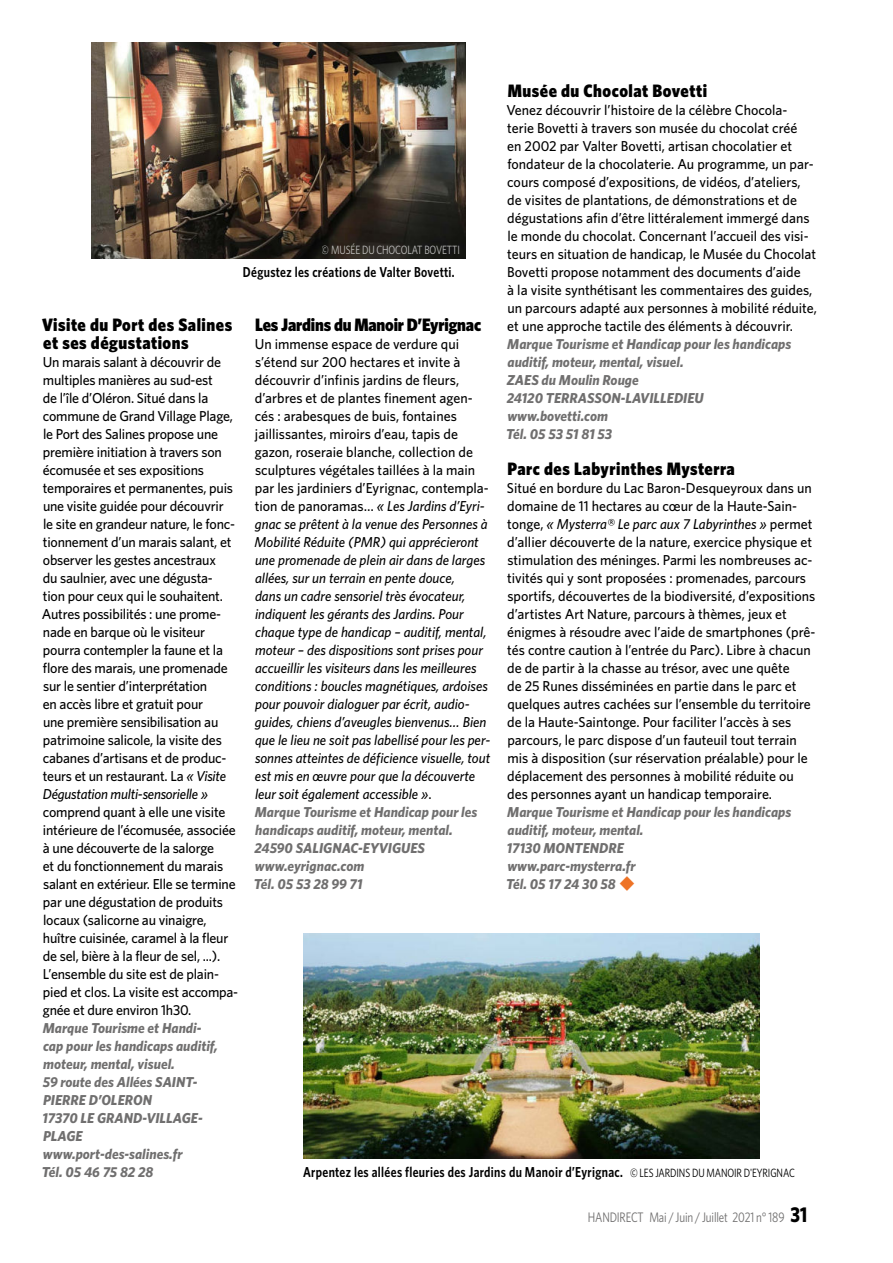
<style>
.page{position:relative;width:893px;height:1263px;background:#fff}
.page>*{position:absolute;margin:0;border:0;box-sizing:border-box;transform-origin:0 0}
.t1{font:900 18px/18px "Whitney Narrow";letter-spacing:.03em;color:#000}
.t2{font:900 18px "Whitney Narrow";letter-spacing:-.01em;color:#000}
.t3{font:500 14.4px/18px "Whitney";letter-spacing:-.005em;color:#000}
.t4{font:italic 500 14.4px/18px "Whitney";color:#000}
.t5{font:italic 700 14.4px/18px "Whitney";color:#706f6f}
.t6{font:600 14.4px "Whitney Narrow";letter-spacing:.025em;color:#000;scale:.9 1}
.t7{font:13.8px "Whitney Narrow";letter-spacing:-.015em;color:#706f6f;scale:.9 1}
.t8{font:12px "Whitney Narrow";letter-spacing:-.01em;color:#fff;scale:.9 1}
.s1{font-style:italic}
.s2{color:#ee7326}
.s3{font-style:normal}
.s4{font-weight:700;color:#706f6f}
.s5{font-weight:400;font-size:12px}
.s6{font-weight:700;font-size:21.3px;color:#000}
</style>
<div class="page">
<img style="left:91px;top:43px;width:375px;height:216px">
<img style="left:303px;top:934px;width:456px;height:225px">
<p class="t1" style="left:508px;top:81px;width:201px">Musée du Chocolat Bovetti</p>
<p class="t3" style="left:506px;top:100px;width:312px">Venez découvrir l’histoire de la célèbre Chocola&shy;terie Bovetti à travers son musée du chocolat créé<br>en 2002 par Valter Bovetti, artisan chocolatier et fondateur de la chocolaterie. Au programme, un par&shy;cours composé d’expositions, de vidéos, d’ateliers, de visites de plantations, de démonstrations et de dégustations afin d’être littéralement immergé dans le monde du chocolat. Concernant l’accueil des visi&shy;teurs en situation de handicap, le Musée du Chocolat Bovetti propose notamment des documents d’aide<br>à la visite synthétisant les commentaires des guides, un parcours adapté aux personnes à mobilité réduite, et une approche tactile des éléments à découvrir.</p>
<p class="t5" style="left:506px;top:334px;width:287px">Marque Tourisme et Handicap pour les handicaps auditif, moteur, mental, visuel.<br>ZAES du Moulin Rouge<br>24120 TERRASSON-LAVILLEDIEU www.bovetti.com<br>Tél. 05 53 51 81 53</p>
<p class="t1" style="left:508px;top:459px;width:229px">Parc des Labyrinthes Mysterra</p>
<p class="t3" style="left:507px;top:478px;width:310px">Situé en bordure du Lac Baron-Desqueyroux dans un domaine de 11 hectares au cœur de la Haute-Sain&shy;tonge, <span class="s1">« Mysterra® Le parc aux 7 Labyrinthes »</span> permet d’allier découverte de la nature, exercice physique et stimulation des méninges. Parmi les nombreuses ac&shy;tivités qui y sont proposées : promenades, parcours sportifs, découvertes de la biodiversité, d’expositions d’artistes Art Nature, parcours à thèmes, jeux et énigmes à résoudre avec l’aide de smartphones (prê&shy;tés contre caution à l’entrée du Parc). Libre à chacun de de partir à la chasse au trésor, avec une quête<br>de 25 Runes disséminées en partie dans le parc et quelques autres cachées sur l’ensemble du territoire de la Haute-Saintonge. Pour faciliter l’accès à ses parcours, le parc dispose d’un fauteuil tout terrain mis à disposition (sur réservation préalable) pour le déplacement des personnes à mobilité réduite ou des personnes ayant un handicap temporaire.</p>
<p class="t5" style="left:506px;top:802px;width:287px">Marque Tourisme et Handicap pour les handicaps auditif, moteur, mental.<br>17130 MONTENDRE<br>www.parc-mysterra.fr<br>Tél. 05 17 24 30 58 <span class="s2">◆</span></p>
<p class="t8" style="left:322px;top:243px;width:155px">© MUSÉE DU CHOCOLAT BOVETTI</p>
<p class="t6" style="left:243px;top:264px;width:237px">Dégustez les créations de Valter Bovetti.</p>
<p class="t1" style="left:42px;top:315px;width:192px">Visite du Port des Salines et ses dégustations</p>
<p class="t3" style="left:42px;top:352px;width:195px">Un marais salant à découvrir de multiples manières au sud-est<br>de l’île d’Oléron. Situé dans la commune de Grand Village Plage, le Port des Salines propose une première initiation à travers son écomusée et ses expositions temporaires et permanentes, puis une visite guidée pour découvrir le site en grandeur nature, le fonc&shy;tionnement d’un marais salant, et observer les gestes ancestraux<br>du saulnier, avec une dégusta&shy;tion pour ceux qui le souhaitent.<br>Autres possibilités : une prome&shy;nade en barque où le visiteur pourra contempler la faune et la flore des marais, une promenade sur le sentier d’interprétation<br>en accès libre et gratuit pour<br>une première sensibilisation au patrimoine salicole, la visite des cabanes d’artisans et de produc&shy;teurs et un restaurant. La <span class="s1">« Visite<br>Dégustation multi-sensorielle »</span></p>
<p class="t3" style="left:43px;top:802px;width:197px">comprend quant à elle une visite intérieure de l’écomusée, associée à une découverte de la salorge<br>et du fonctionnement du marais salant en extérieur. Elle se termine par une dégustation de produits locaux (salicorne au vinaigre, huître cuisinée, caramel à la fleur de sel, bière à la fleur de sel, ...).<br>L’ensemble du site est de plain&shy;pied et clos. La visite est accompa&shy;gnée et dure environ 1h30.</p>
<p class="t5" style="left:42px;top:1018px;width:177px">Marque Tourisme et Handi&shy;cap pour les handicaps auditif, moteur, mental, visuel.<br>59 route des Allées SAINT-<br>PIERRE D’OLERON<br>17370 LE GRAND-VILLAGE-<br>PLAGE www.port-des-salines.fr<br>Tél. 05 46 75 82 28</p>
<p class="t2" style="left:255px;top:315px;width:227px">Les Jardins du Manoir D’Eyrignac</p>
<p class="t4" style="left:254px;top:334px;width:238px"><span class="s3">Un immense espace de verdure qui s’étend sur 200 hectares et invite à découvrir d’infinis jardins de fleurs, d’arbres et de plantes finement agen&shy;cés : arabesques de buis, fontaines jaillissantes, miroirs d’eau, tapis de gazon, roseraie blanche, collection de sculptures végétales taillées à la main par les jardiniers d’Eyrignac, contempla&shy;tion de panoramas…</span> « Les Jardins d’Eyri&shy;gnac se prêtent à la venue des Personnes à Mobilité Réduite (PMR) qui apprécieront une promenade de plein air dans de larges allées, sur un terrain en pente douce,<br>dans un cadre sensoriel très évocateur, indiquent les gérants des Jardins. Pour chaque type de handicap – auditif, mental, moteur – des dispositions sont prises pour accueillir les visiteurs dans les meilleures conditions : boucles magnétiques, ardoises pour pouvoir dialoguer par écrit, audio&shy;guides, chiens d’aveugles bienvenus… Bien que le lieu ne soit pas labellisé pour les per&shy;sonnes atteintes de déficience visuelle, tout est mis en œuvre pour que la découverte leur soit également accessible »<span class="s3">.<br></span><span class="s4">Marque Tourisme et Handicap pour les handicaps auditif, moteur, mental.<br>24590 SALIGNAC-EYVIGUES www.eyrignac.com<br>Tél. 05 53 28 99 71</span></p>
<p class="t6" style="left:303px;top:1164px;width:548px">Arpentez les allées fleuries des Jardins du Manoir d’Eyrignac. <span class="s5">© LES JARDINS DU MANOIR D'EYRIGNAC</span></p>
<p class="t7" style="left:588px;top:1209px;width:245px">HANDIRECT Mai / Juin / Juillet 2021 n° 189 <span class="s6">31</span></p>
</div>
